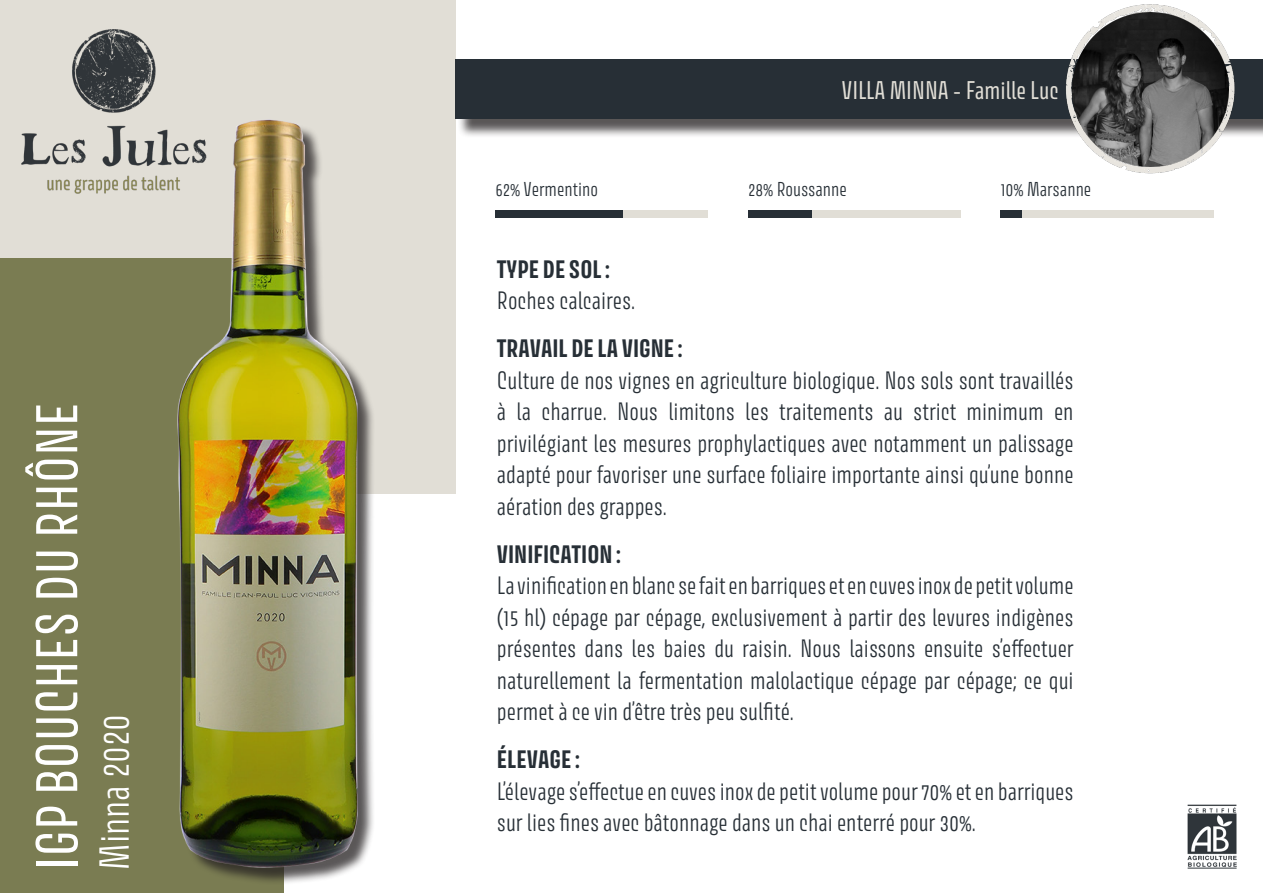
<style>
.page{position:relative;width:1263px;height:893px;background:#fff}
.page>*{position:absolute;margin:0;border:0;box-sizing:border-box;transform-origin:0 0}
.t1{font:52.5px "Avory I Latn";color:#fff}
.t2{font:300 37.5px "Avory I Latn";color:#fff}
.t3{font:22.95px "Avory I Latn";color:#e1ded6}
.t4{font:300 22.5px/31.5px "Avory I Latn";color:#272f36;text-align:justify}
.t5{font:700 22.5px "Avory I Latn";color:#272f36}
.t6{font:300 18px "Avory I Latn";color:#272f36}
</style>
<div class="page">
<div style="left:0;top:0;width:455px;height:494px;background:#e1ded6"></div>
<div style="left:0;top:258px;width:283px;height:635px;background:#7a7c52"></div>
<img style="left:21px;top:29px;width:157px;height:165px">
<div style="left:495px;top:211px;width:213px;height:7px;background:#e1ded6"></div>
<div style="left:495px;top:211px;width:128px;height:7px;background:#272f36"></div>
<div style="left:748px;top:211px;width:213px;height:7px;background:#e1ded6"></div>
<div style="left:748px;top:211px;width:64px;height:7px;background:#272f36"></div>
<div style="left:1001px;top:211px;width:212px;height:7px;background:#e1ded6"></div>
<div style="left:1001px;top:211px;width:21px;height:7px;background:#272f36"></div>
<img style="left:1187px;top:804px;width:50px;height:65px">
<div style="left:181px;top:122px;width:194px;height:763px;background:#231f20;opacity:.75"></div>
<img style="left:178px;top:119px;width:179px;height:748px">
<div style="left:458px;top:62px;width:805px;height:76px;background:#231f20;opacity:.75"></div>
<div style="left:455px;top:59px;width:808px;height:60px;background:#272f36"></div>
<img style="left:1065px;top:4px;width:170px;height:170px">
<img style="left:1072px;top:13px;width:156px;height:153px">
<p class="t1" style="left:24px;top:870px;width:469px;rotate:-90deg">IGP BOUCHES DU RHÔNE</p>
<p class="t2" style="left:91px;top:870px;width:157px;rotate:-90deg">Minna 2020</p>
<p class="t6" style="left:495px;top:177px;width:104px">62% Vermentino</p>
<p class="t3" style="left:841px;top:76px;width:219px">VILLA MINNA - Famille Luc</p>
<p class="t6" style="left:748px;top:177px;width:100px">28% Roussanne</p>
<p class="t6" style="left:1001px;top:177px;width:92px">10% Marsanne</p>
<p class="t5" style="left:497px;top:255px;width:115px">TYPE DE SOL :</p>
<p class="t4" style="left:497px;top:285px;width:140px">Roches calcaires.</p>
<p class="t5" style="left:497px;top:334px;width:187px">TRAVAIL DE LA VIGNE :</p>
<p class="t4" style="left:497px;top:364px;width:578px">Culture de nos vignes en agriculture biologique. Nos sols sont travaillés à la charrue. Nous limitons les traitements au strict minimum en privilégiant les mesures prophylactiques avec notamment un palissage adapté pour favoriser une surface foliaire importante ainsi qu’une bonne aération des grappes.</p>
<p class="t5" style="left:497px;top:540px;width:125px">VINIFICATION :</p>
<p class="t4" style="left:497px;top:570px;width:578px">La vinification en blanc se fait en barriques et en cuves inox de petit volume (15 hl) cépage par cépage, exclusivement à partir des levures indigènes présentes dans les baies du raisin. Nous laissons ensuite s’effectuer naturellement la fermentation malolactique cépage par cépage; ce qui permet à ce vin d’être très peu sulfité.</p>
<p class="t5" style="left:497px;top:745px;width:84px">ÉLEVAGE :</p>
<p class="t4" style="left:497px;top:775px;width:578px">L’élevage s’effectue en cuves inox de petit volume pour 70% et en barriques sur lies fines avec bâtonnage dans un chai enterré pour 30%.</p>
</div>
